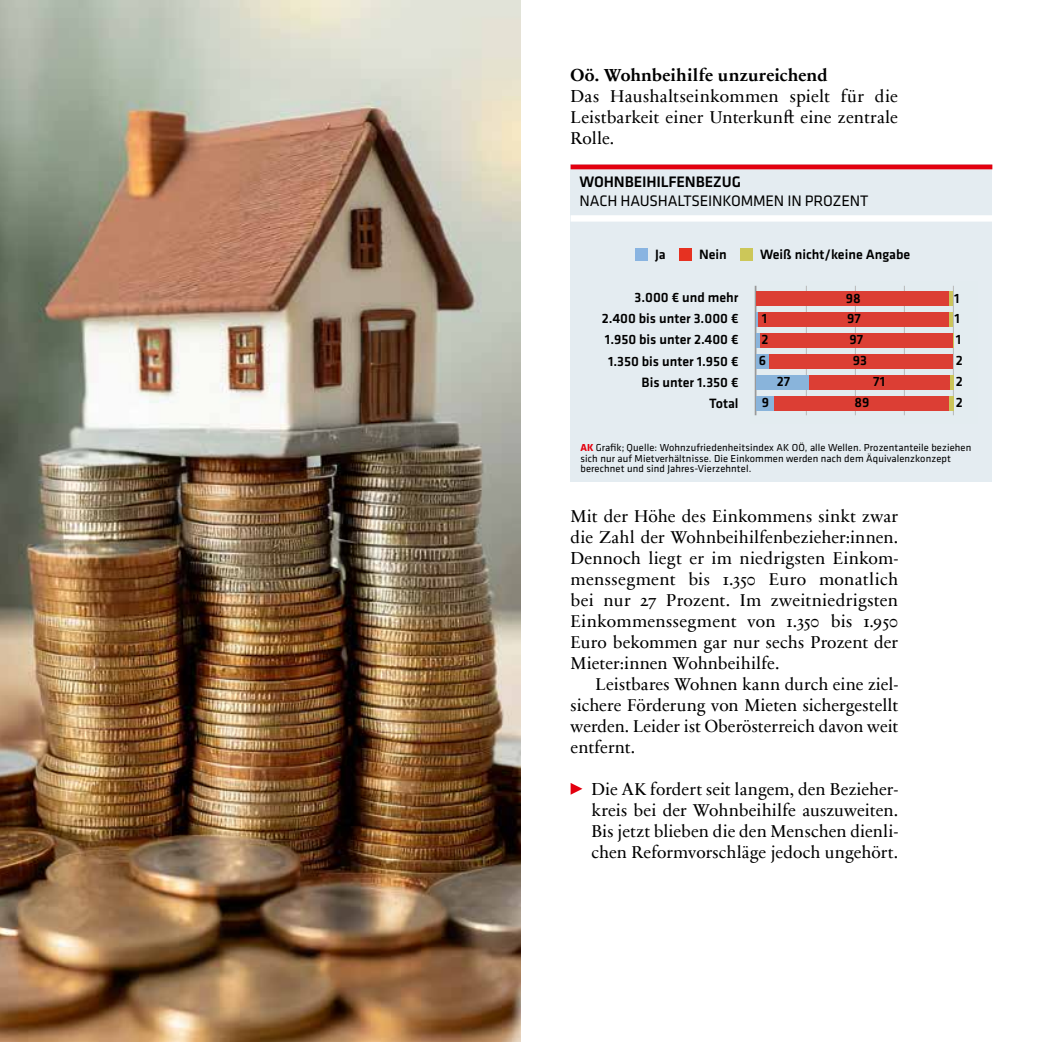
<style>
.page{position:relative;width:1042px;height:1042px;background:#fff}
.page>*{position:absolute;margin:0;border:0;box-sizing:border-box;transform-origin:0 0}
.t1{font:17.5px/21px "Sabon Next Com";letter-spacing:.005em;color:#000;text-align:justify}
.t2{font:700 17.5px "Sabon Next Com";letter-spacing:.005em;color:#000}
.t3{font:15.75px "Klavika Basic";letter-spacing:-.01em;color:#000}
.t4{font:500 15.75px "Klavika Basic";letter-spacing:-.01em;color:#000}
.t5{font:500 14px/21.2px "Klavika Basic";color:#000;text-align:right}
.t6{font:10.5px/10.5px "Klavika Basic";letter-spacing:.01em;color:#000}
.s1{font-weight:700;color:#e3000f}
</style>
<div class="page">
<svg style="left:570px;top:783px;width:12px;height:12px"></svg>
<div style="left:570px;top:165px;width:422px;height:317px;background:#e4ecf1"></div>
<hr style="left:570px;top:165px;width:422px;height:4px;background:#e3000f">
<div style="left:570px;top:215px;width:422px;height:7px;background:#fff"></div>
<hr style="left:806px;top:286px;width:1px;height:129px;background:#b8b8b8">
<hr style="left:855px;top:286px;width:1px;height:129px;background:#b8b8b8">
<hr style="left:904px;top:286px;width:1px;height:129px;background:#b8b8b8">
<hr style="left:953px;top:286px;width:1px;height:129px;background:#b8b8b8">
<hr style="left:755px;top:287px;width:1px;height:127px;background:#999">
<hr style="left:949px;top:291px;width:3px;height:14px;background:#cbc55a">
<hr style="left:949px;top:312px;width:3px;height:14px;background:#cbc55a">
<svg style="left:952px;top:333px;width:1px;height:14px"></svg>
<svg style="left:949px;top:375px;width:4px;height:14px"></svg>
<hr style="left:949px;top:396px;width:4px;height:14px;background:#cbc55a">
<div style="left:756px;top:291px;width:193px;height:14px;background:#dc3e34"></div>
<div style="left:758px;top:312px;width:191px;height:14px;background:#dc3e34"></div>
<div style="left:760px;top:333px;width:192px;height:14px;background:#dc3e34"></div>
<div style="left:769px;top:354px;width:183px;height:14px;background:#dc3e34"></div>
<div style="left:809px;top:375px;width:140px;height:14px;background:#dc3e34"></div>
<div style="left:774px;top:396px;width:175px;height:14px;background:#dc3e34"></div>
<svg style="left:756px;top:312px;width:2px;height:14px"></svg>
<hr style="left:756px;top:333px;width:4px;height:14px;background:#89b4db">
<div style="left:756px;top:354px;width:13px;height:14px;background:#89b4db"></div>
<div style="left:756px;top:375px;width:53px;height:14px;background:#89b4db"></div>
<div style="left:756px;top:396px;width:18px;height:14px;background:#89b4db"></div>
<div style="left:636px;top:248px;width:12px;height:12px;background:#89b4e1"></div>
<div style="left:680px;top:248px;width:12px;height:12px;background:#e63121"></div>
<div style="left:741px;top:248px;width:12px;height:12px;background:#ccc759"></div>
<img style="left:0;top:95px;width:521px;height:947px">
<p class="t2" style="left:570px;top:61px;width:258px">Oö. Wohnbeihilfe unzureichend</p>
<p class="t1" style="left:570px;top:84px;width:329px">Das Haushaltseinkommen spielt für die Leistbarkeit einer Unterkunft eine zentrale Rolle.</p>
<p class="t4" style="left:579px;top:171px;width:163px">WOHNBEIHILFENBEZUG</p>
<p class="t3" style="left:579px;top:191px;width:290px">NACH HAUSHALTSEINKOMMEN IN PROZENT</p>
<p class="t5" style="left:660px;top:242px;width:12px">Ja</p>
<p class="t5" style="left:789px;top:242px;width:152px">Weiß nicht/keine Angabe</p>
<p class="t5" style="left:655px;top:243px;width:12px">Ja</p>
<p class="t5" style="left:699px;top:243px;width:29px">Nein</p>
<p class="t5" style="left:760px;top:243px;width:152px">Weiß nicht/keine Angabe</p>
<p class="t5" style="left:602px;top:286px;width:138px">3.000 € und mehr<br>2.400 bis unter 3.000 €<br>1.950 bis unter 2.400 €<br>1.350 bis unter 1.950 €<br>Bis unter 1.350 €<br>Total</p>
<p class="t5" style="left:846px;top:287px;width:16px">98</p>
<p class="t5" style="left:954px;top:287px;width:7px">1</p>
<p class="t5" style="left:847px;top:308px;width:15px">97</p>
<p class="t5" style="left:762px;top:308px;width:7px">1</p>
<p class="t5" style="left:954px;top:308px;width:7px">1</p>
<p class="t5" style="left:761px;top:328px;width:9px">2</p>
<p class="t5" style="left:849px;top:328px;width:15px">97</p>
<p class="t5" style="left:956px;top:328px;width:7px">1</p>
<p class="t5" style="left:758px;top:350px;width:9px">6</p>
<p class="t5" style="left:853px;top:350px;width:16px">93</p>
<p class="t5" style="left:956px;top:350px;width:9px;text-align:left">2<br>2</p>
<p class="t5" style="left:762px;top:392px;width:9px">9</p>
<p class="t5" style="left:854px;top:392px;width:16px">89</p>
<p class="t5" style="left:956px;top:392px;width:9px">2</p>
<p class="t5" style="left:776px;top:371px;width:15px">27</p>
<p class="t5" style="left:873px;top:371px;width:14px">71</p>
<p class="t6" style="left:580px;top:442px;width:392px"><span class="s1">AK</span> Grafik; Quelle: Wohnzufriedenheitsindex AK OÖ, alle Wellen. Prozentanteile beziehen sich nur auf Mietverhältnisse. Die Einkommen werden nach dem Äquivalenzkonzept berechnet und sind Jahres-Vierzehntel.</p>
<p class="t1" style="left:570px;top:504px;width:329px">Mit der Höhe des Einkommens sinkt zwar die Zahl der Wohnbeihilfenbezieher:innen.<br>Dennoch liegt er im niedrigsten Einkom&shy;menssegment bis 1.350 Euro monatlich bei nur 27 Prozent. Im zweitniedrigsten Einkommenssegment von 1.350 bis 1.950<br>Euro bekommen gar nur sechs Prozent der Mieter:innen Wohnbeihilfe.</p>
<p class="t1" style="left:570px;top:672px;width:329px;text-indent:25px">Leistbares Wohnen kann durch eine ziel&shy;sichere Förderung von Mieten sichergestellt werden. Leider ist Oberösterreich davon weit entfernt.</p>
<p class="t1" style="left:591px;top:777px;width:308px">Die AK fordert seit langem, den Bezieher&shy;kreis bei der Wohnbeihilfe auszuweiten.<br>Bis jetzt blieben die den Menschen dienli&shy;chen Reformvorschläge jedoch ungehört.</p>
</div>
